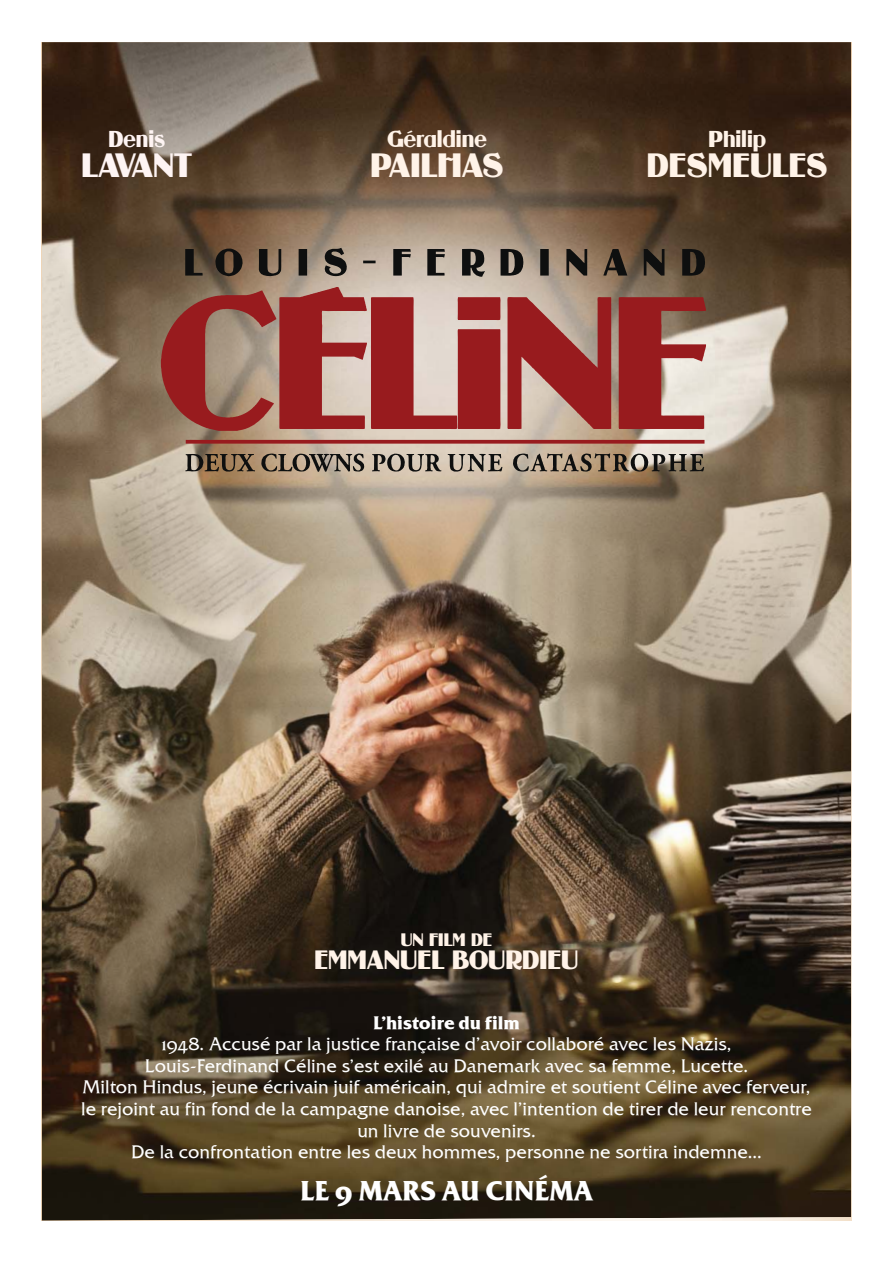
<style>
.page{position:relative;width:893px;height:1263px;background:#fff}
.page>*{position:absolute;margin:0;border:0;box-sizing:border-box;transform-origin:0 0}
.t1{font:32.1px "Guanine";color:#fff3e8}
.t2{font:32.1px "Guanine";color:#fef4f3}
.t3{font:27px "Friz Quadrata OSTT Bold";color:#fff}
.t4{font:25.2px "Guanine";color:#fff3e8}
.t5{font:21.9px "Guanine";color:#fff3e8}
.t6{font:21.9px "Guanine";color:#fef4f3}
.t7{font:18px/21.6px "Friz Quadrata OSTT";color:#fff;text-align:center}
.t8{font:18px "Friz Quadrata OSTT Bold";color:#fff}
.t9{font:17.25px "Guanine";color:#fff3e8}
</style>
<div class="page">
<img style="left:42px;top:42px;width:809px;height:1179px">
<img style="left:215px;top:248px;width:490px;height:29px">
<p class="t6" style="left:109px;top:126px;width:58px">Denis</p>
<h1 class="t2" style="left:82px;top:146px;width:112px">LAVANT</h1>
<p class="t5" style="left:387px;top:126px;width:101px">Géraldine</p>
<h1 class="t1" style="left:371px;top:146px;width:134px">PAILHAS</h1>
<p class="t5" style="left:709px;top:126px;width:59px">Philip</p>
<h1 class="t1" style="left:647px;top:146px;width:182px">DESMEULES</h1>
<p class="t9" style="left:401px;top:930px;width:93px">UN FILM DE</p>
<h3 class="t4" style="left:314px;top:945px;width:266px">EMMANUEL BOURDIEU</h3>
<p class="t8" style="left:373px;top:1011px;width:148px">L’histoire du film</p>
<p class="t7" style="left:81px;top:1033px;width:732px">1948. Accusé par la justice française d’avoir collaboré avec les Nazis,<br>Louis-Ferdinand Céline s’est exilé au Danemark avec sa femme, Lucette.<br>Milton Hindus, jeune écrivain juif américain, qui admire et soutient Céline avec ferveur, le rejoint au fin fond de la campagne danoise, avec l’intention de tirer de leur rencontre un livre de souvenirs.<br>De la confrontation entre les deux hommes, personne ne sortira indemne...</p>
<h2 class="t3" style="left:300px;top:1174px;width:294px">LE 9 MARS AU CINÉMA</h2>
</div>
